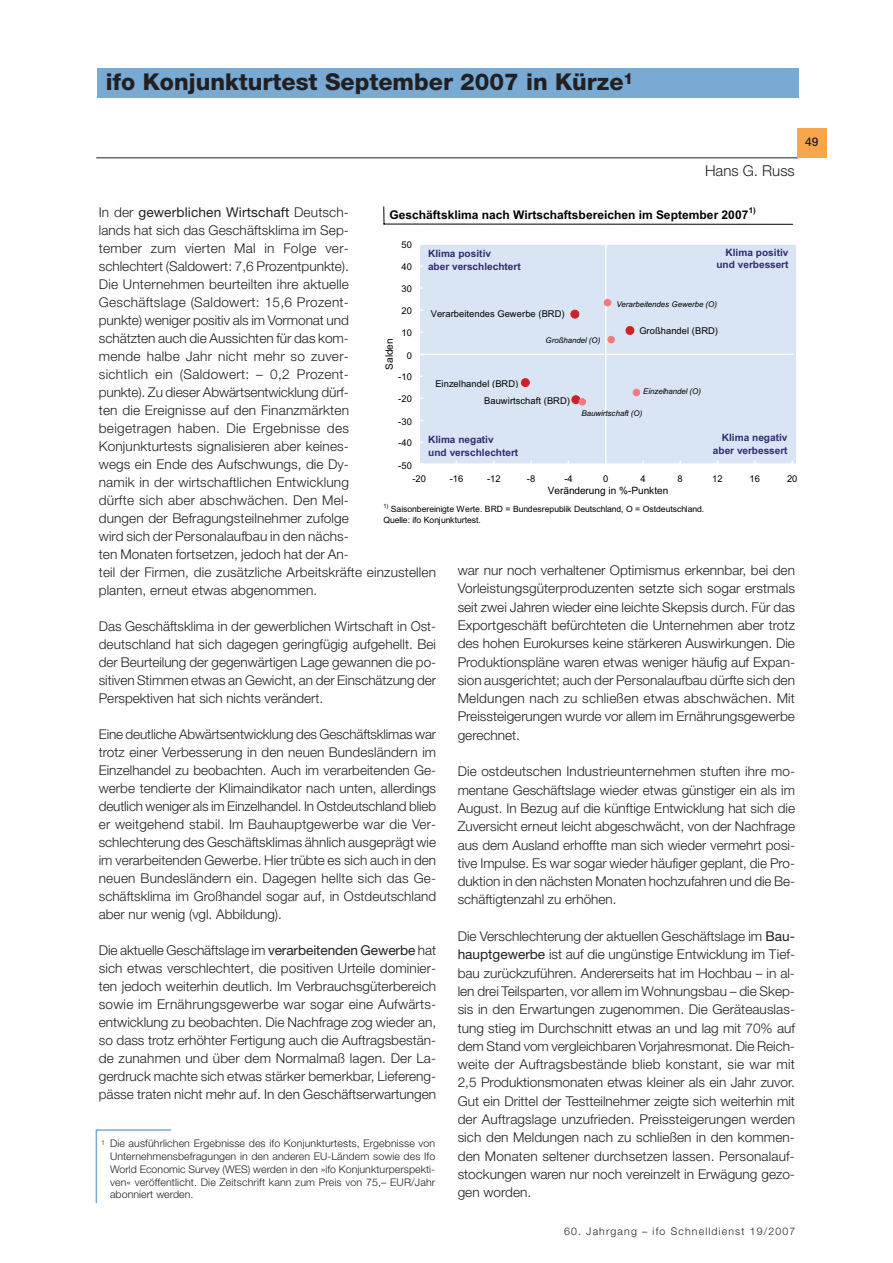
<style>
.page{position:relative;width:893px;height:1263px;background:#fff}
.page>*{position:absolute;margin:0;border:0;box-sizing:border-box;transform-origin:0 0}
.t1{font:800 23.25px "Helvetica Neue LT Std";color:#231f20}
.t2{font:300 15px "Helvetica Neue LT Std";color:#231f20}
.t3{font:300 13.5px/18px "Helvetica Neue LT Std";letter-spacing:.005em;color:#231f20;text-align:justify}
.t4{font:700 12px "Arial";letter-spacing:.005em;color:#000}
.t5{font:500 12px "Helvetica Neue LT Std";color:#231f20}
.t6{font:300 10.5px/12.8px "Helvetica Neue LT Std";letter-spacing:.015em;color:#231f20;text-align:justify}
.t7{font:300 10.5px "Helvetica Neue LT Std";letter-spacing:.11em;color:#231f20}
.t8{font:700 10.05px/12.5px "Arial";letter-spacing:-.01em;color:#312b71}
.t9{font:10.05px "Arial";letter-spacing:-.01em;color:#000}
.t10{font:9.3px "Arial";letter-spacing:.005em;color:#000}
.t11{font:8.7px/10.5px "Arial";color:#000}
.t12{font:italic 7.95px "Arial";letter-spacing:-.01em;color:#000}
.t13{font:700 7.95px "Arial";color:#000}
.t14{font:5.7px "Arial";color:#000}
.s1{font-weight:400}
</style>
<div class="page">
<hr style="left:96px;top:157px;width:702px;height:1px;background:#231f20">
<div style="left:796px;top:128px;width:30px;height:30px;background:#f9a64a"></div>
<div style="left:97px;top:68px;width:701px;height:30px;background:#79aad4"></div>
<div style="left:420px;top:245px;width:376px;height:219px;background:#d9e5f4"></div>
<hr style="left:605px;top:244px;width:1px;height:220px;background:#fff">
<hr style="left:419px;top:354px;width:373px;height:1px;background:#fff">
<div style="left:571px;top:310px;width:8px;height:8px;background:#d02226;border-radius:50%"></div>
<div style="left:570px;top:310px;width:9px;height:8px;border:1px solid #d02226;border-radius:50%"></div>
<div style="left:604px;top:299px;width:6px;height:7px;background:#f27a7c;border-radius:50%"></div>
<div style="left:604px;top:299px;width:7px;height:7px;border:1px solid #f27a7c;border-radius:50%"></div>
<div style="left:572px;top:396px;width:7px;height:8px;background:#d02226;border-radius:50%"></div>
<div style="left:571px;top:395px;width:9px;height:9px;border:1px solid #d02226;border-radius:50%"></div>
<svg style="left:579px;top:399px;width:6px;height:6px"></svg>
<div style="left:579px;top:398px;width:7px;height:7px;border:1px solid #f27a7c;border-radius:50%"></div>
<div style="left:626px;top:327px;width:8px;height:7px;background:#d02226;border-radius:50%"></div>
<div style="left:625px;top:326px;width:9px;height:9px;border:1px solid #d02226;border-radius:50%"></div>
<div style="left:608px;top:336px;width:6px;height:7px;background:#f27a7c;border-radius:50%"></div>
<div style="left:607px;top:336px;width:7px;height:7px;border:1px solid #f27a7c;border-radius:50%"></div>
<div style="left:521px;top:379px;width:8px;height:8px;background:#d02226;border-radius:50%"></div>
<div style="left:521px;top:378px;width:8px;height:9px;border:1px solid #d02226;border-radius:50%"></div>
<div style="left:633px;top:389px;width:6px;height:7px;background:#f27a7c;border-radius:50%"></div>
<div style="left:633px;top:389px;width:7px;height:7px;border:1px solid #f27a7c;border-radius:50%"></div>
<svg style="left:383px;top:207px;width:1px;height:17px"></svg>
<hr style="left:384px;top:224px;width:408px;height:1px;background:#000">
<svg style="left:95px;top:1129px;width:77px;height:74px"></svg>
<h1 class="t1" style="left:106px;top:74px;width:529px">ifo Konjunkturtest September 2007 in Kürze<sup>1</sup></h1>
<p class="t2" style="left:705px;top:165px;width:91px">Hans G. Russ</p>
<p class="t5" style="left:805px;top:137px;width:15px">49</p>
<p class="t3" style="left:99px;top:204px;width:339px;text-align:left">In der <span class="s1">gewerblichen Wirtschaft</span> Deutsch-<br>lands hat sich das Geschäftsklima im Sep-<br>tember zum vierten Mal in Folge ver-<br>schlechtert (Saldowert: 7,6 Prozentpunkte).<br>Die Unternehmen beurteilten ihre aktuelle Geschäftslage (Saldowert: 15,6 Prozent-<br>punkte) weniger positiv als im Vormonat und<br>schätzten auch die Aussichten für das kom-<br>mende halbe Jahr nicht mehr so zuver-<br>sichtlich ein (Saldowert: – 0,2 Prozent-<br>punkte). Zu dieser Abwärtsentwicklung dürf-<br>ten die Ereignisse auf den Finanzmärkten<br>beigetragen haben. Die Ergebnisse des Konjunkturtests signalisieren aber keines-<br>wegs ein Ende des Aufschwungs, die Dy-<br>namik in der wirtschaftlichen Entwicklung<br>dürfte sich aber abschwächen. Den Mel-<br>dungen der Befragungsteilnehmer zufolge<br>wird sich der Personalaufbau in den nächs-<br>ten Monaten fortsetzen, jedoch hat der An-<br>teil der Firmen, die zusätzliche Arbeitskräfte einzustellen planten, erneut etwas abgenommen.</p>
<p class="t3" style="left:99px;top:618px;width:339px">Das Geschäftsklima in der gewerblichen Wirtschaft in Ost&shy;deutschland hat sich dagegen geringfügig aufgehellt. Bei der Beurteilung der gegenwärtigen Lage gewannen die po&shy;sitiven Stimmen etwas an Gewicht, an der Einschätzung der Perspektiven hat sich nichts verändert.</p>
<p class="t3" style="left:99px;top:726px;width:339px">Eine deutliche Abwärtsentwicklung des Geschäftsklimas war trotz einer Verbesserung in den neuen Bundesländern im Einzelhandel zu beobachten. Auch im verarbeitenden Ge&shy;werbe tendierte der Klimaindikator nach unten, allerdings deutlich weniger als im Einzelhandel. In Ostdeutschland blieb er weitgehend stabil. Im Bauhauptgewerbe war die Ver&shy;schlechterung des Geschäftsklimas ähnlich ausgeprägt wie im verarbeitenden Gewerbe. Hier trübte es sich auch in den neuen Bundesländern ein. Dagegen hellte sich das Ge&shy;schäftsklima im Großhandel sogar auf, in Ostdeutschland aber nur wenig (vgl. Abbildung).</p>
<p class="t3" style="left:99px;top:942px;width:339px">Die aktuelle Geschäftslage im <span class="s1">verarbeitenden Gewerbe</span> hat sich etwas verschlechtert, die positiven Urteile dominier&shy;ten jedoch weiterhin deutlich. Im Verbrauchsgüterbereich sowie im Ernährungsgewerbe war sogar eine Aufwärts&shy;entwicklung zu beobachten. Die Nachfrage zog wieder an, so dass trotz erhöhter Fertigung auch die Auftragsbestän&shy;de zunahmen und über dem Normalmaß lagen. Der La&shy;gerdruck machte sich etwas stärker bemerkbar, Liefereng&shy;pässe traten nicht mehr auf. In den Geschäftserwartungen</p>
<p class="t4" style="left:389px;top:211px;width:360px">Geschäftsklima nach Wirtschaftsbereichen im September 2007</p>
<p class="t13" style="left:748px;top:207px;width:8px">1)</p>
<p class="t10" style="left:401px;top:242px;width:12px">50</p>
<p class="t8" style="left:428px;top:249px;width:94px">Klima positiv<br>aber verschlechtert</p>
<p class="t8" style="left:716px;top:247px;width:74px;text-align:right">Klima positiv und verbessert</p>
<p class="t10" style="left:401px;top:264px;width:12px">40</p>
<p class="t10" style="left:401px;top:286px;width:12px">30</p>
<p class="t12" style="left:616px;top:299px;width:102px">Verarbeitendes Gewerbe (O)</p>
<p class="t10" style="left:401px;top:308px;width:12px">20</p>
<p class="t10" style="left:431px;top:311px;width:135px">Verarbeitendes Gewerbe (BRD)</p>
<p class="t10" style="left:639px;top:328px;width:80px">Großhandel (BRD)</p>
<p class="t10" style="left:401px;top:330px;width:12px">10</p>
<p class="t12" style="left:545px;top:336px;width:56px">Großhandel (O)</p>
<p class="t9" style="left:385px;top:370px;width:33px;rotate:-90deg">Salden</p>
<p class="t10" style="left:407px;top:352px;width:7px">0</p>
<p class="t10" style="left:398px;top:374px;width:15px">-10</p>
<p class="t10" style="left:435px;top:380px;width:84px">Einzelhandel (BRD)</p>
<p class="t12" style="left:643px;top:386px;width:59px">Einzelhandel (O)</p>
<p class="t10" style="left:398px;top:396px;width:15px">-20</p>
<p class="t10" style="left:484px;top:397px;width:87px">Bauwirtschaft (BRD)</p>
<p class="t12" style="left:581px;top:408px;width:62px">Bauwirtschaft (O)</p>
<p class="t10" style="left:398px;top:418px;width:15px">-30</p>
<p class="t8" style="left:713px;top:433px;width:76px;text-align:right">Klima negativ aber verbessert</p>
<p class="t8" style="left:428px;top:435px;width:92px">Klima negativ<br>und verschlechtert</p>
<p class="t10" style="left:398px;top:440px;width:15px">-40</p>
<p class="t10" style="left:398px;top:462px;width:15px">-50</p>
<p class="t10" style="left:412px;top:475px;width:15px">-20</p>
<p class="t10" style="left:450px;top:475px;width:15px">-16</p>
<p class="t10" style="left:487px;top:475px;width:15px">-12</p>
<p class="t10" style="left:527px;top:475px;width:10px">-8</p>
<p class="t10" style="left:564px;top:475px;width:10px">-4</p>
<p class="t10" style="left:603px;top:475px;width:7px">0</p>
<p class="t10" style="left:640px;top:475px;width:7px">4</p>
<p class="t10" style="left:677px;top:475px;width:7px">8</p>
<p class="t10" style="left:712px;top:475px;width:12px">12</p>
<p class="t10" style="left:749px;top:475px;width:12px">16</p>
<p class="t10" style="left:787px;top:475px;width:12px">20</p>
<p class="t9" style="left:548px;top:487px;width:122px">Veränderung in %-Punkten</p>
<p class="t14" style="left:383px;top:504px;width:7px">1)</p>
<p class="t11" style="left:383px;top:505px;width:322px;text-indent:7px">Saisonbereinigte Werte. BRD = Bundesrepublik Deutschland, O = Ostdeutschland.<br>Quelle: ifo Konjunkturtest.</p>
<p class="t3" style="left:457px;top:563px;width:339px">war nur noch verhaltener Optimismus erkennbar, bei den Vorleistungsgüterproduzenten setzte sich sogar erstmals seit zwei Jahren wieder eine leichte Skepsis durch. Für das Exportgeschäft befürchteten die Unternehmen aber trotz des hohen Eurokurses keine stärkeren Auswirkungen. Die Produktionspläne waren etwas weniger häufig auf Expan&shy;sion ausgerichtet; auch der Personalaufbau dürfte sich den Meldungen nach zu schließen etwas abschwächen. Mit Preissteigerungen wurde vor allem im Ernährungsgewerbe gerechnet.</p>
<p class="t3" style="left:457px;top:764px;width:339px">Die ostdeutschen Industrieunternehmen stuften ihre mo&shy;mentane Geschäftslage wieder etwas günstiger ein als im August. In Bezug auf die künftige Entwicklung hat sich die Zuversicht erneut leicht abgeschwächt, von der Nachfrage aus dem Ausland erhoffte man sich wieder vermehrt posi&shy;tive Impulse. Es war sogar wieder häufiger geplant, die Pro&shy;duktion in den nächsten Monaten hochzufahren und die Be&shy;schäftigtenzahl zu erhöhen.</p>
<p class="t3" style="left:457px;top:928px;width:339px">Die Verschlechterung der aktuellen Geschäftslage im <span class="s1">Bau&shy;hauptgewerbe</span> ist auf die ungünstige Entwicklung im Tief&shy;bau zurückzuführen. Andererseits hat im Hochbau – in al&shy;len drei Teilsparten, vor allem im Wohnungsbau – die Skep&shy;sis in den Erwartungen zugenommen. Die Geräteauslas&shy;tung stieg im Durchschnitt etwas an und lag mit 70% auf dem Stand vom vergleichbaren Vorjahresmonat. Die Reich&shy;weite der Auftragsbestände blieb konstant, sie war mit 2,5 Produktionsmonaten etwas kleiner als ein Jahr zuvor.<br>Gut ein Drittel der Testteilnehmer zeigte sich weiterhin mit der Auftragslage unzufrieden. Preissteigerungen werden sich den Meldungen nach zu schließen in den kommen&shy;den Monaten seltener durchsetzen lassen. Personalauf&shy;stockungen waren nur noch vereinzelt in Erwägung gezo&shy;gen worden.</p>
<p class="t6" style="left:110px;top:1138px;width:327px;text-indent:-9px"><sup>1</sup> Die ausführlichen Ergebnisse des ifo Konjunkturtests, Ergebnisse von Unternehmensbefragungen in den anderen EU-Ländern sowie des Ifo World Economic Survey (WES) werden in den »ifo Konjunkturperspekti&shy;ven« veröffentlicht. Die Zeitschrift kann zum Preis von 75,– EUR/Jahr abonniert werden.</p>
<p class="t7" style="left:564px;top:1227px;width:233px">60. Jahrgang – ifo Schnelldienst 19/2007</p>
</div>
